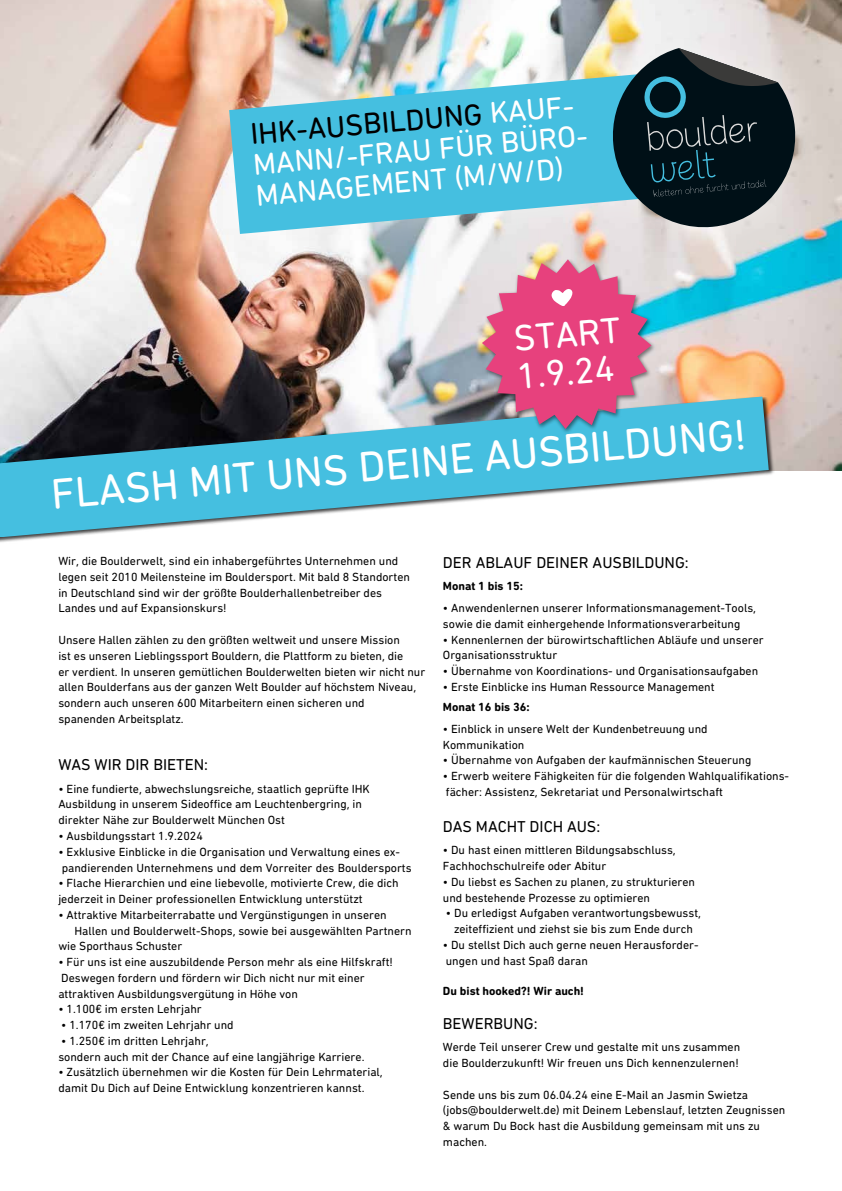
<style>
.page{position:relative;width:842px;height:1191px;background:#fff}
.page>*{position:absolute;margin:0;border:0;box-sizing:border-box;transform-origin:0 0}
.t1{font:43.4px "DIN Next Rounded LT Pro";color:#fff}
.t2{font:37px/37.5px "DIN Next Rounded LT Pro";color:#fff}
.t3{font:30.4px/30.7px "DIN Next Rounded LT Pro";color:#fff}
.t4{font:16px "DIN Next Rounded LT Pro";color:#000}
.t5{font:12px/15.8px "DIN Next Rounded LT Pro";color:#000}
.t6{font:700 12px "DIN Next Rounded LT Pro";color:#000}
.s1{color:#000}
</style>
<div class="page">
<img style="left:0;top:0;width:842px;height:470px">
<img style="left:0;top:395px;width:774px;height:147px">
<svg style="left:0;top:396px;width:769px;height:141px;fill:#45bfe0"></svg>
<img style="left:202px;top:21px;width:621px;height:239px">
<svg style="left:229px;top:70px;width:462px;height:164px;background:#6bc5dc"></svg>
<svg style="left:609px;top:48px;width:190px;height:183px;background:#405157"></svg>
<img style="left:480px;top:257px;width:176px;height:177px">
<svg style="left:482px;top:259px;width:169px;height:170px;background:#d06d96"></svg>
<p class="t3" style="left:249px;top:121px;width:340px;rotate:-5deg"><span class="s1">IHK-AUSBILDUNG</span> KAUF-<br>MANN/-FRAU FÜR BÜRO-<br>MANAGEMENT (M/W/D)</p>
<p class="t2" style="left:512px;top:323px;width:108px;rotate:-5deg">START<br>1.9.24</p>
<h2 class="t1" style="left:50px;top:477px;width:699px;rotate:-5deg">FLASH MIT UNS DEINE AUSBILDUNG!</h2>
<p class="t5" style="left:58px;top:554px;width:341px">Wir, die Boulderwelt, sind ein inhabergeführtes Unternehmen und</p>
<p class="t5" style="left:58px;top:570px;width:353px">legen seit 2010 Meilensteine im Bouldersport. Mit bald 8 Standorten</p>
<p class="t5" style="left:58px;top:585px;width:325px">in Deutschland sind wir der größte Boulderhallenbetreiber des</p>
<p class="t5" style="left:58px;top:601px;width:170px">Landes und auf Expansionskurs!</p>
<p class="t5" style="left:58px;top:633px;width:343px">Unsere Hallen zählen zu den größten weltweit und unsere Mission</p>
<p class="t5" style="left:58px;top:648px;width:347px">ist es unseren Lieblingssport Bouldern, die Plattform zu bieten, die</p>
<p class="t5" style="left:58px;top:664px;width:368px">er verdient. In unseren gemütlichen Boulderwelten bieten wir nicht nur allen Boulderfans aus der ganzen Welt Boulder auf höchstem Niveau, sondern auch unseren 600 Mitarbeitern einen sicheren und</p>
<p class="t5" style="left:58px;top:711px;width:127px">spanenden Arbeitsplatz.</p>
<p class="t4" style="left:58px;top:758px;width:151px">WAS WIR DIR BIETEN:</p>
<p class="t5" style="left:58px;top:781px;width:313px">• Eine fundierte, abwechslungsreiche, staatlich geprüfte IHK</p>
<p class="t5" style="left:58px;top:797px;width:305px">Ausbildung in unserem Sideoffice am Leuchtenbergring, in</p>
<p class="t5" style="left:58px;top:813px;width:228px">direkter Nähe zur Boulderwelt München Ost</p>
<p class="t5" style="left:58px;top:829px;width:146px">• Ausbildungsstart 1.9.2024</p>
<p class="t5" style="left:58px;top:844px;width:343px">• Exklusive Einblicke in die Organisation und Verwaltung eines ex-</p>
<p class="t5" style="left:62px;top:860px;width:351px">pandierenden Unternehmens und dem Vorreiter des Bouldersports</p>
<p class="t5" style="left:58px;top:876px;width:342px">• Flache Hierarchien und eine liebevolle, motivierte Crew, die dich</p>
<p class="t5" style="left:58px;top:892px;width:306px">jederzeit in Deiner professionellen Entwicklung unterstützt</p>
<h4 class="t5" style="left:58px;top:907px;width:330px">• Attraktive Mitarbeiterrabatte und Vergünstigungen in unseren</h4>
<p class="t5" style="left:74px;top:923px;width:339px">Hallen und Boulderwelt-Shops, sowie bei ausgewählten Partnern</p>
<p class="t5" style="left:58px;top:939px;width:125px">wie Sporthaus Schuster</p>
<p class="t5" style="left:58px;top:955px;width:336px">• Für uns ist eine auszubildende Person mehr als eine Hilfskraft!</p>
<p class="t5" style="left:61px;top:970px;width:305px">Deswegen fordern und fördern wir Dich nicht nur mit einer</p>
<p class="t5" style="left:58px;top:986px;width:241px">attraktiven Ausbildungsvergütung in Höhe von</p>
<p class="t5" style="left:58px;top:1002px;width:145px">• 1.100€ im ersten Lehrjahr</p>
<p class="t5" style="left:61px;top:1018px;width:174px">• 1.170€ im zweiten Lehrjahr und</p>
<p class="t5" style="left:61px;top:1033px;width:149px">• 1.250€ im dritten Lehrjahr,</p>
<p class="t5" style="left:58px;top:1049px;width:308px">sondern auch mit der Chance auf eine langjährige Karriere.</p>
<p class="t5" style="left:58px;top:1065px;width:326px">• Zusätzlich übernehmen wir die Kosten für Dein Lehrmaterial,</p>
<p class="t5" style="left:58px;top:1081px;width:308px">damit Du Dich auf Deine Entwicklung konzentrieren kannst.</p>
<p class="t4" style="left:443px;top:555px;width:247px">DER ABLAUF DEINER AUSBILDUNG:</p>
<p class="t6" style="left:443px;top:581px;width:82px">Monat 1 bis 15:</p>
<p class="t5" style="left:443px;top:601px;width:315px">• Anwendenlernen unserer Informationsmanagement-Tools,</p>
<p class="t5" style="left:443px;top:617px;width:299px">sowie die damit einhergehende Informationsverarbeitung</p>
<p class="t5" style="left:443px;top:632px;width:322px">• Kennenlernen der bürowirtschaftlichen Abläufe und unserer</p>
<p class="t5" style="left:443px;top:648px;width:116px">Organisationsstruktur</p>
<p class="t5" style="left:443px;top:664px;width:317px">• Übernahme von Koordinations- und Organisationsaufgaben</p>
<h4 class="t5" style="left:443px;top:680px;width:273px">• Erste Einblicke ins Human Ressource Management</h4>
<p class="t6" style="left:443px;top:702px;width:88px">Monat 16 bis 36:</p>
<p class="t5" style="left:443px;top:722px;width:266px">• Einblick in unsere Welt der Kundenbetreuung und</p>
<p class="t5" style="left:443px;top:737px;width:83px">Kommunikation</p>
<p class="t5" style="left:443px;top:753px;width:310px">• Übernahme von Aufgaben der kaufmännischen Steuerung</p>
<p class="t5" style="left:443px;top:769px;width:348px">• Erwerb weitere Fähigkeiten für die folgenden Wahlqualifikations-</p>
<p class="t5" style="left:446px;top:785px;width:279px">fächer: Assistenz, Sekretariat und Personalwirtschaft</p>
<h1 class="t4" style="left:443px;top:819px;width:159px">DAS MACHT DICH AUS:</h1>
<h4 class="t5" style="left:443px;top:843px;width:234px">• Du hast einen mittleren Bildungsabschluss,</h4>
<p class="t5" style="left:443px;top:859px;width:165px">Fachhochschulreife oder Abitur</p>
<p class="t5" style="left:443px;top:874px;width:254px">• Du liebst es Sachen zu planen, zu strukturieren</p>
<p class="t5" style="left:443px;top:890px;width:209px">und bestehende Prozesse zu optimieren</p>
<p class="t5" style="left:446px;top:906px;width:256px;text-align:center">• Du erledigst Aufgaben verantwortungsbewusst, zeiteffizient und ziehst sie bis zum Ende durch</p>
<p class="t5" style="left:443px;top:937px;width:257px">• Du stellst Dich auch gerne neuen Herausforder-</p>
<p class="t5" style="left:446px;top:953px;width:144px">ungen und hast Spaß daran</p>
<p class="t6" style="left:443px;top:985px;width:143px">Du bist hooked?! Wir auch!</p>
<p class="t4" style="left:443px;top:1016px;width:96px">BEWERBUNG:</p>
<p class="t5" style="left:443px;top:1040px;width:299px">Werde Teil unserer Crew und gestalte mit uns zusammen</p>
<h5 class="t5" style="left:443px;top:1056px;width:297px">die Boulderzukunft! Wir freuen uns Dich kennenzulernen!</h5>
<h4 class="t5" style="left:443px;top:1087px;width:344px">Sende uns bis zum 06.04.24 eine E-Mail an Jasmin Swietza (jobs@boulderwelt.de) mit Deinem Lebenslauf, letzten Zeugnissen &amp; warum Du Bock hast die Ausbildung gemeinsam mit uns zu machen.</h4>
</div>
